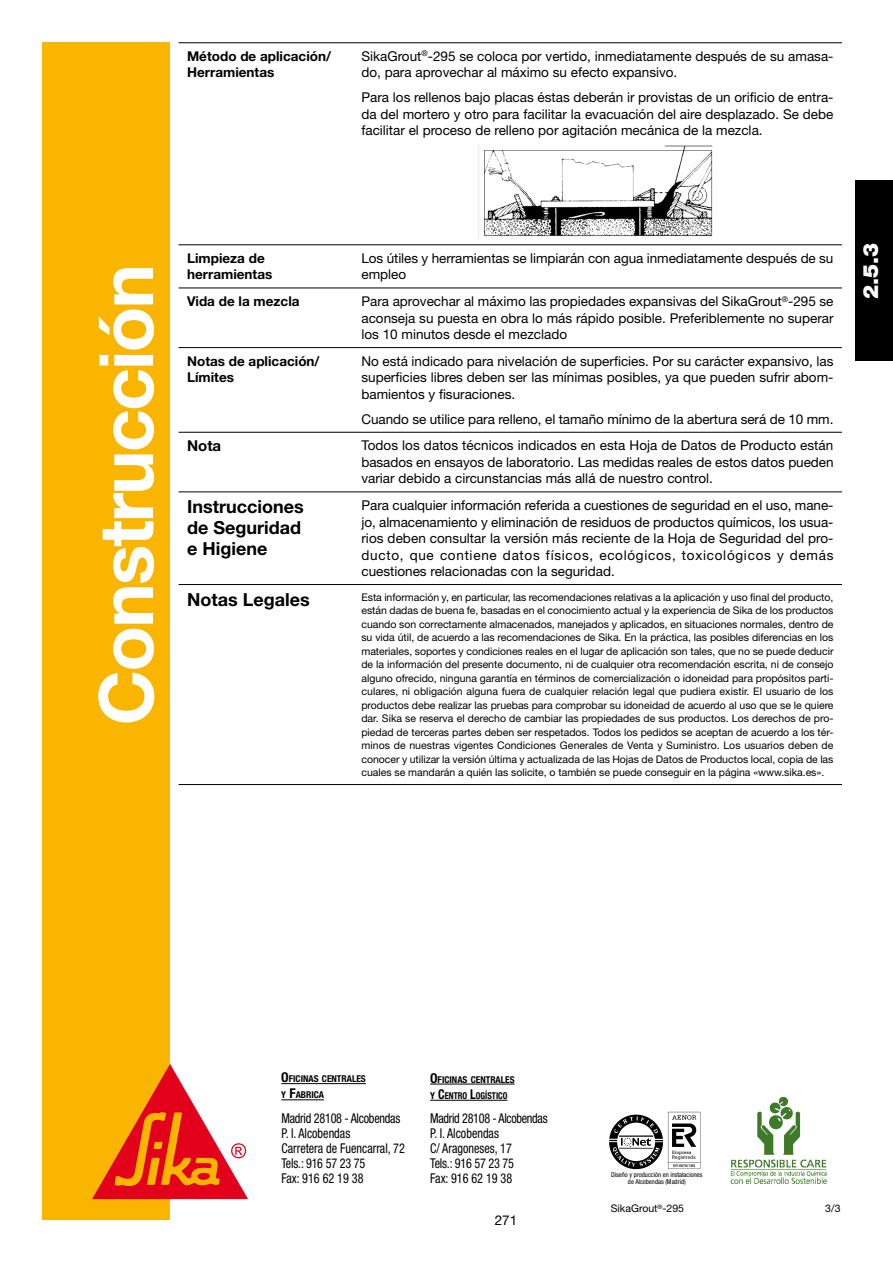
<style>
.page{position:relative;width:893px;height:1263px;background:#fff}
.page>*{position:absolute;margin:0;border:0;box-sizing:border-box;transform-origin:0 0}
.t1{font:700 75px "Helvetica Neue LT Std";letter-spacing:-.025em;color:#fff}
.t2{font:900 21px "Helvetica Neue LT Std";color:#fff}
.t3{font:700 18px/21px "Helvetica Neue LT Std";color:#000}
.t4{font:700 15px "Helvetica Neue LT Std";color:#000}
.t5{font:13.5px/16.5px "Helvetica Neue LT Std";color:#000;text-align:justify}
.t6{font:condensed 13.5px/15px "Helvetica Neue LT Std";color:#000;scale:.9 1}
.t7{font:700 13.5px/16.5px "Helvetica Neue LT Std";color:#000}
.t8{font:10.5px/13.5px "Helvetica Neue LT Std";letter-spacing:-.005em;color:#000;text-align:justify}
.t9{font:700 condensed 9.45px/16.2px "Helvetica Neue LT Std";color:#000}
.t10{font:condensed 6.75px/7.5px "Helvetica Neue LT Std";color:#000;text-align:center}
.s1{font-size:13.5px}
</style>
<div class="page">
<div style="left:42px;top:43px;width:128px;height:1177px;background:#f9b500"></div>
<svg style="left:92px;top:1064px;width:156px;height:135px"></svg>
<img style="left:609px;top:1114px;width:54px;height:55px">
<img style="left:667px;top:1111px;width:34px;height:58px">
<hr style="left:430px;top:1084px;width:85px;height:1px;background:#000">
<hr style="left:430px;top:1100px;width:77px;height:1px;background:#000">
<hr style="left:281px;top:1083px;width:85px;height:1px;background:#000">
<hr style="left:281px;top:1099px;width:43px;height:1px;background:#000">
<img style="left:730px;top:1098px;width:97px;height:86px">
<div style="left:855px;top:181px;width:37px;height:180px;background:#000"></div>
<hr style="left:179px;top:784px;width:663px;height:1px;background:#000">
<hr style="left:179px;top:42px;width:663px;height:1px;background:#000">
<hr style="left:179px;top:244px;width:663px;height:1px;background:#000">
<hr style="left:179px;top:288px;width:663px;height:1px;background:#000">
<hr style="left:179px;top:347px;width:663px;height:1px;background:#000">
<hr style="left:179px;top:432px;width:663px;height:1px;background:#000">
<hr style="left:179px;top:492px;width:663px;height:1px;background:#000">
<hr style="left:179px;top:584px;width:663px;height:1px;background:#000">
<img style="left:484px;top:145px;width:229px;height:91px">
<p class="t7" style="left:187px;top:49px;width:146px">Método de aplicación/<br>Herramientas</p>
<p class="t5" style="left:361px;top:49px;width:474px">SikaGrout<sup>®</sup>-295 se coloca por vertido, inmediatamente después de su amasa&shy;do, para aprovechar al máximo su efecto expansivo.</p>
<p class="t5" style="left:361px;top:91px;width:473px">Para los rellenos bajo placas éstas deberán ir provistas de un orificio de entra&shy;da del mortero y otro para facilitar la evacuación del aire desplazado. Se debe facilitar el proceso de relleno por agitación mecánica de la mezcla.</p>
<h1 class="t1" style="left:100px;top:725px;width:463px;rotate:-90deg">Construcción</h1>
<p class="t7" style="left:187px;top:251px;width:87px">Limpieza de herramientas</p>
<p class="t5" style="left:361px;top:251px;width:473px">Los útiles y herramientas se limpiarán con agua inmediatamente después de su empleo</p>
<p class="t7" style="left:187px;top:294px;width:114px">Vida de la mezcla</p>
<p class="t5" style="left:361px;top:294px;width:474px">Para aprovechar al máximo las propiedades expansivas del SikaGrout<sup>®</sup>-295 se aconseja su puesta en obra lo más rápido posible. Preferiblemente no superar los 10 minutos desde el mezclado</p>
<p class="t7" style="left:187px;top:354px;width:134px">Notas de aplicación/<br>Límites</p>
<p class="t5" style="left:361px;top:354px;width:473px">No está indicado para nivelación de superficies. Por su carácter expansivo, las superficies libres deben ser las mínimas posibles, ya que pueden sufrir abom&shy;bamientos y fisuraciones.</p>
<p class="t5" style="left:361px;top:412px;width:473px">Cuando se utilice para relleno, el tamaño mínimo de la abertura será de 10 mm.</p>
<p class="t4" style="left:187px;top:441px;width:36px">Nota</p>
<p class="t5" style="left:361px;top:439px;width:474px">Todos los datos técnicos indicados en esta Hoja de Datos de Producto están basados en ensayos de laboratorio. Las medidas reales de estos datos pueden variar debido a circunstancias más allá de nuestro control.</p>
<h3 class="t3" style="left:187px;top:498px;width:118px">Instrucciones de Seguridad e Higiene</h3>
<p class="t5" style="left:361px;top:498px;width:474px">Para cualquier información referida a cuestiones de seguridad en el uso, mane&shy;jo, almacenamiento y eliminación de residuos de productos químicos, los usua&shy;rios deben consultar la versión más reciente de la Hoja de Seguridad del pro&shy;ducto, que contiene datos físicos, ecológicos, toxicológicos y demás cuestiones relacionadas con la seguridad.</p>
<h3 class="t3" style="left:187px;top:591px;width:124px">Notas Legales</h3>
<p class="t8" style="left:361px;top:591px;width:474px">Esta información y, en particular, las recomendaciones relativas a la aplicación y uso final del producto, están dadas de buena fe, basadas en el conocimiento actual y la experiencia de Sika de los productos cuando son correctamente almacenados, manejados y aplicados, en situaciones normales, dentro de su vida útil, de acuerdo a las recomendaciones de Sika. En la práctica, las posibles diferencias en los materiales, soportes y condiciones reales en el lugar de aplicación son tales, que no se puede deducir de la información del presente documento, ni de cualquier otra recomendación escrita, ni de consejo alguno ofrecido, ninguna garantía en términos de comercialización o idoneidad para propósitos parti&shy;culares, ni obligación alguna fuera de cualquier relación legal que pudiera existir. El usuario de los productos debe realizar las pruebas para comprobar su idoneidad de acuerdo al uso que se le quiere dar. Sika se reserva el derecho de cambiar las propiedades de sus productos. Los derechos de pro&shy;piedad de terceras partes deben ser respetados. Todos los pedidos se aceptan de acuerdo a los tér&shy;minos de nuestras vigentes Condiciones Generales de Venta y Suministro. Los usuarios deben de conocer y utilizar la versión última y actualizada de las Hojas de Datos de Productos local, copia de las cuales se mandarán a quién las solicite, o también se puede conseguir en la página «www.sika.es».</p>
<h2 class="t2" style="left:863px;top:299px;width:58px;rotate:-90deg">2.5.3</h2>
<p class="t9" style="left:281px;top:1072px;width:86px"><span class="s1">O</span>FICINAS CENTRALES<br>Y <span class="s1">F</span>ABRICA</p>
<p class="t9" style="left:430px;top:1072px;width:86px"><span class="s1">O</span>FICINAS CENTRALES<br>Y <span class="s1">C</span>ENTRO <span class="s1">L</span>OGÍSTICO</p>
<p class="t6" style="left:281px;top:1112px;width:139px">Madrid 28108 - Alcobendas<br>P. I. Alcobendas<br>Carretera de Fuencarral, 72<br>Tels.: 916 57 23 75<br>Fax: 916 62 19 38</p>
<p class="t6" style="left:430px;top:1112px;width:132px">Madrid 28108 - Alcobendas<br>P. I. Alcobendas<br>C/ Aragoneses, 17<br>Tels.: 916 57 23 75<br>Fax: 916 62 19 38</p>
<p class="t5" style="left:495px;top:1213px;width:24px">271</p>
<p class="t10" style="left:611px;top:1171px;width:93px">Diseño y producción en instalaciones de Alcobendas (Madrid)</p>
<p class="t8" style="left:611px;top:1203px;width:75px">SikaGrout<sup>®</sup>-295</p>
<p class="t8" style="left:825px;top:1203px;width:17px">3/3</p>
</div>
